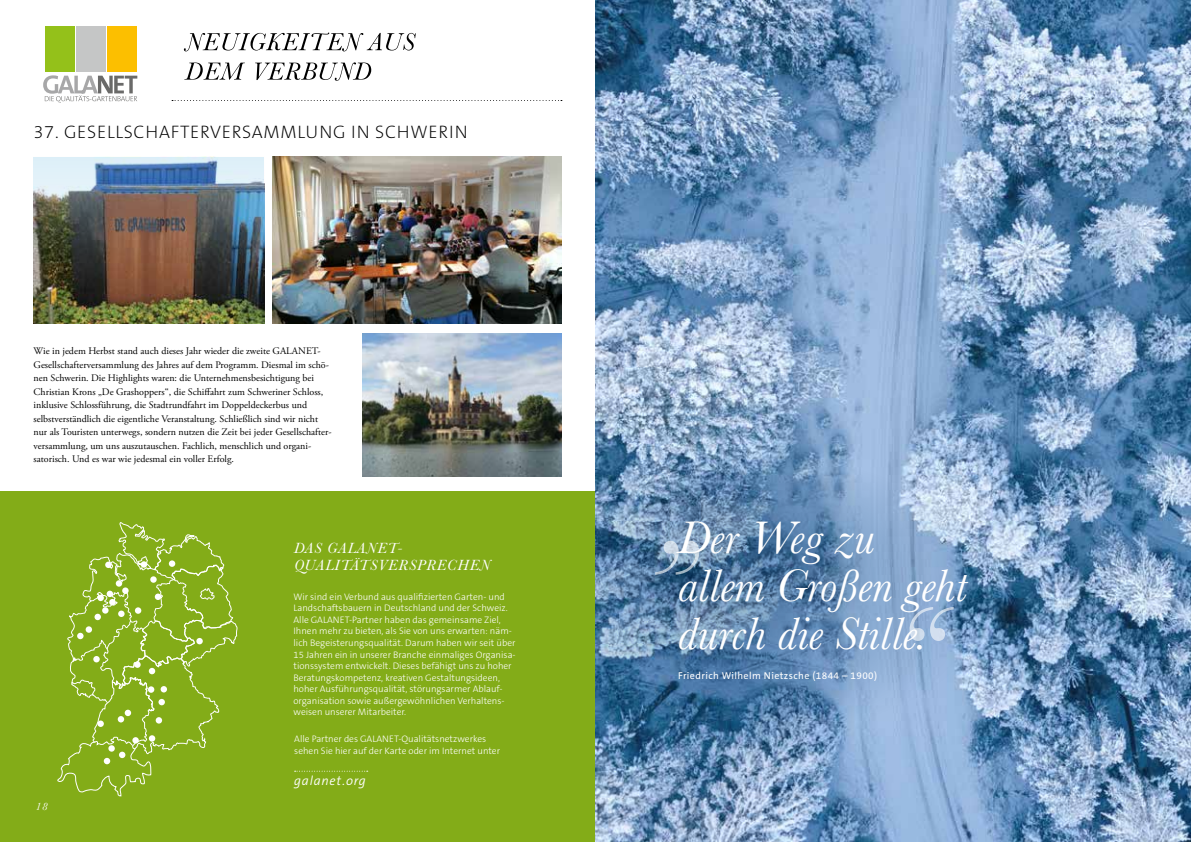
<style>
.page{position:relative;width:1191px;height:842px;background:#fff}
.page>*{position:absolute;margin:0;border:0;box-sizing:border-box;transform-origin:0 0}
.t1{font:italic 47.3px/47.9px "Baskerville";color:#fff}
.t2{font:200 18.1px "The Sans B2";letter-spacing:.04em;color:#000}
.t3{font:italic 15.3px/17.5px "Baskerville";letter-spacing:.06em;color:#fff}
.t4{font:italic 300 13px "The Sans B4";letter-spacing:.06em;color:#fff}
.t5{font:italic 11px "Baskerville";color:#fff}
.t6{font:10px/13.5px "Adobe Garamond Pro";color:#000}
.t7{font:10px "The Sans B5 Plain";letter-spacing:.04em;color:#fff}
.t8{font:300 9.5px/11.5px "The Sans B3";color:#fff}
</style>
<div class="page">
<div style="left:0;top:491px;width:595px;height:351px;background:#83ac18"></div>
<svg style="left:172px;top:100px;width:390px;height:1px"></svg>
<div style="left:107px;top:26px;width:29px;height:46px;background:#fcbf00"></div>
<div style="left:76px;top:26px;width:30px;height:46px;background:#c5c6c6"></div>
<div style="left:45px;top:26px;width:30px;height:46px;background:#94c11a"></div>
<svg style="left:43px;top:75px;width:94px;height:27px"></svg>
<svg style="left:295px;top:771px;width:73px;height:1px"></svg>
<svg style="left:58px;top:522px;width:179px;height:275px"></svg>
<div style="left:132px;top:737px;width:7px;height:6px;background:#fff;border-radius:50%"></div>
<div style="left:169px;top:560px;width:6px;height:7px;background:#fff;border-radius:50%"></div>
<div style="left:77px;top:633px;width:7px;height:6px;background:#fff;border-radius:50%"></div>
<div style="left:86px;top:626px;width:6px;height:7px;background:#fff;border-radius:50%"></div>
<div style="left:156px;top:717px;width:6px;height:7px;background:#fff;border-radius:50%"></div>
<svg style="left:184px;top:62px;width:187px;height:19px"></svg>
<svg style="left:184px;top:33px;width:232px;height:18px"></svg>
<img style="left:273px;top:157px;width:288px;height:167px">
<img style="left:362px;top:334px;width:199px;height:142px">
<img style="left:34px;top:272px;width:230px;height:52px">
<img style="left:34px;top:157px;width:230px;height:115px">
<img style="left:595px;top:0;width:596px;height:842px">
<svg style="left:595px;top:454px;width:405px;height:282px;background:#6d91b8"></svg>
<svg style="left:655px;top:541px;width:44px;height:34px"></svg>
<svg style="left:909px;top:607px;width:44px;height:34px"></svg>
<h2 class="t2" style="left:34px;top:123px;width:436px">37. GESELLSCHAFTERVERSAMMLUNG IN SCHWERIN</h2>
<p class="t6" style="left:34px;top:345px;width:299px">Wie in jedem Herbst stand auch dieses Jahr wieder die zweite GALANET-Gesellschafterversammlung des Jahres auf dem Programm. Diesmal im schö&shy;nen Schwerin. Die Highlights waren: die Unternehmensbesichtigung bei Christian Krons „De Grashoppers“, die Schiffahrt zum Schweriner Schloss, inklusive Schlossführung, die Stadtrundfahrt im Doppeldeckerbus und selbstverständlich die eigentliche Veranstaltung. Schließlich sind wir nicht nur als Touristen unterwegs, sondern nutzen die Zeit bei jeder Gesellschafter&shy;versammlung, um uns auszutauschen. Fachlich, menschlich und organi&shy;satorisch. Und es war wie jedesmal ein voller Erfolg.</p>
<p class="t5" style="left:36px;top:799px;width:13px">18</p>
<h3 class="t3" style="left:294px;top:539px;width:197px">DAS GALANET-<br>QUALITÄTSVERSPRECHEN</h3>
<p class="t8" style="left:293px;top:591px;width:224px">Wir sind ein Verbund aus qualifizierten Garten- und Landschaftsbauern in Deutschland und der Schweiz.<br>Alle GALANET-Partner haben das gemeinsame Ziel, Ihnen mehr zu bieten, als Sie von uns erwarten: näm&shy;lich Begeisterungsqualität. Darum haben wir seit über 15 Jahren ein in unserer Branche einmaliges Organisa&shy;tionssystem entwickelt. Dieses befähigt uns zu hoher Beratungskompetenz, kreativen Gestaltungsideen, hoher Ausführungsqualität, störungsarmer Ablauf&shy;organisation sowie außergewöhnlichen Verhaltens&shy;weisen unserer Mitarbeiter.</p>
<p class="t8" style="left:294px;top:734px;width:207px">Alle Partner des GALANET-Qualitätsnetzwerkes sehen Sie hier auf der Karte oder im Internet unter</p>
<h3 class="t4" style="left:294px;top:774px;width:73px">galanet.org</h3>
<h1 class="t1" style="left:678px;top:514px;width:290px">Der Weg zu allem Großen geht durch die Stille.</h1>
<p class="t7" style="left:678px;top:670px;width:201px">Friedrich Wilhelm Nietzsche (1844 – 1900)</p>
</div>
